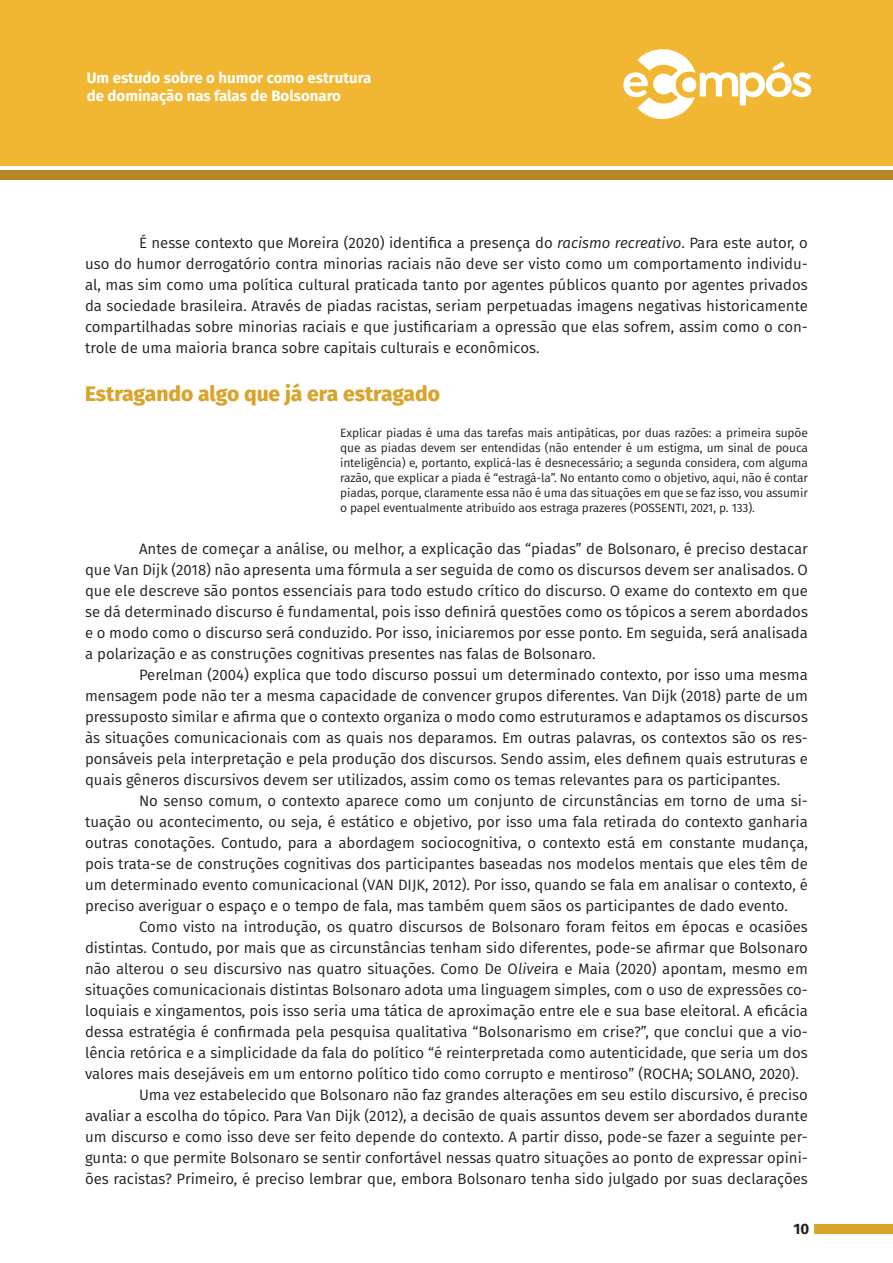
<style>
.page{position:relative;width:893px;height:1263px;background:#fff}
.page>*{position:absolute;margin:0;border:0;box-sizing:border-box;transform-origin:0 0}
.Tópico{font:800 21px "Fira Sans";color:#d9a42c}
.Texto{font:15px/21px "Fira Sans";color:#231f20;text-align:justify}
.t1{font:700 15px/18px "Fira Sans";color:#fff}
.t2{font:700 15px "Fira Sans";color:#231f20}
.Citação__3_Linhas{font:12px/15px "Fira Sans";letter-spacing:-.01em;color:#231f20;text-align:justify}
.s1{font-style:italic}
</style>
<div class="page">
<div style="left:0;top:0;width:893px;height:166px;background:#f2b732"></div>
<div style="left:0;top:170px;width:893px;height:10px;background:#b48723"></div>
<div style="left:814px;top:1224px;width:79px;height:9px;background:#d9a42c"></div>
<svg style="left:623px;top:49px;width:188px;height:70px"></svg>
<p class="t1" style="left:87px;top:68px;width:286px">Um estudo sobre o humor como estrutura de dominação nas falas de Bolsonaro</p>
<p class="Texto" style="left:85px;top:232px;width:724px;text-indent:54px">É nesse contexto que Moreira (2020) identifica a presença do <span class="s1">racismo recreativo</span>. Para este autor, o uso do humor derrogatório contra minorias raciais não deve ser visto como um comportamento individu&shy;al, mas sim como uma política cultural praticada tanto por agentes públicos quanto por agentes privados da sociedade brasileira. Através de piadas racistas, seriam perpetuadas imagens negativas historicamente compartilhadas sobre minorias raciais e que justificariam a opressão que elas sofrem, assim como o con&shy;trole de uma maioria branca sobre capitais culturais e econômicos.</p>
<p class="Tópico" style="left:85px;top:375px;width:356px">Estragando algo que já era estragado</p>
<p class="Citação__3_Linhas" style="left:340px;top:425px;width:469px">Explicar piadas é uma das tarefas mais antipáticas, por duas razões: a primeira supõe que as piadas devem ser entendidas (não entender é um estigma, um sinal de pouca inteligência) e, portanto, explicá-las é desnecessário; a segunda considera, com alguma razão, que explicar a piada é “estragá-la”. No entanto como o objetivo, aqui, não é contar piadas, porque, claramente essa não é uma das situações em que se faz isso, vou assumir o papel eventualmente atribuído aos estraga prazeres (POSSENTI, 2021, p. 133).</p>
<p class="Texto" style="left:85px;top:538px;width:724px;text-indent:54px">Antes de começar a análise, ou melhor, a explicação das “piadas” de Bolsonaro, é preciso destacar que Van Dijk (2018) não apresenta uma fórmula a ser seguida de como os discursos devem ser analisados. O que ele descreve são pontos essenciais para todo estudo crítico do discurso. O exame do contexto em que se dá determinado discurso é fundamental, pois isso definirá questões como os tópicos a serem abordados e o modo como o discurso será conduzido. Por isso, iniciaremos por esse ponto. Em seguida, será analisada a polarização e as construções cognitivas presentes nas falas de Bolsonaro.</p>
<p class="Texto" style="left:85px;top:664px;width:724px;text-indent:54px">Perelman (2004) explica que todo discurso possui um determinado contexto, por isso uma mesma mensagem pode não ter a mesma capacidade de convencer grupos diferentes. Van Dijk (2018) parte de um pressuposto similar e afirma que o contexto organiza o modo como estruturamos e adaptamos os discursos às situações comunicacionais com as quais nos deparamos. Em outras palavras, os contextos são os res&shy;ponsáveis pela interpretação e pela produção dos discursos. Sendo assim, eles definem quais estruturas e quais gêneros discursivos devem ser utilizados, assim como os temas relevantes para os participantes.</p>
<p class="Texto" style="left:85px;top:790px;width:724px;text-indent:54px">No senso comum, o contexto aparece como um conjunto de circunstâncias em torno de uma si&shy;tuação ou acontecimento, ou seja, é estático e objetivo, por isso uma fala retirada do contexto ganharia outras conotações. Contudo, para a abordagem sociocognitiva, o contexto está em constante mudança, pois trata-se de construções cognitivas dos participantes baseadas nos modelos mentais que eles têm de um determinado evento comunicacional (VAN DIJK, 2012). Por isso, quando se fala em analisar o contexto, é preciso averiguar o espaço e o tempo de fala, mas também quem sãos os participantes de dado evento.</p>
<p class="Texto" style="left:85px;top:916px;width:724px;text-indent:54px">Como visto na introdução, os quatro discursos de Bolsonaro foram feitos em épocas e ocasiões distintas. Contudo, por mais que as circunstâncias tenham sido diferentes, pode-se afirmar que Bolsonaro não alterou o seu discursivo nas quatro situações. Como De O<span class="s1">live</span>ira e Maia (2020) apontam, mesmo em situações comunicacionais distintas Bolsonaro adota uma linguagem simples, com o uso de expressões co&shy;loquiais e xingamentos, pois isso seria uma tática de aproximação entre ele e sua base eleitoral. A eficácia dessa estratégia é confirmada pela pesquisa qualitativa “Bolsonarismo em crise?”, que conclui que a vio&shy;lência retórica e a simplicidade da fala do político “é reinterpretada como autenticidade, que seria um dos valores mais desejáveis em um entorno político tido como corrupto e mentiroso” (ROCHA; SOLANO, 2020).</p>
<p class="Texto" style="left:85px;top:1084px;width:724px;text-indent:54px">Uma vez estabelecido que Bolsonaro não faz grandes alterações em seu estilo discursivo, é preciso avaliar a escolha do tópico. Para Van Dijk (2012), a decisão de quais assuntos devem ser abordados durante um discurso e como isso deve ser feito depende do contexto. A partir disso, pode-se fazer a seguinte per&shy;gunta: o que permite Bolsonaro se sentir confortável nessas quatro situações ao ponto de expressar opini&shy;ões racistas? Primeiro, é preciso lembrar que, embora Bolsonaro tenha sido julgado por suas declarações</p>
<p class="t2" style="left:793px;top:1216px;width:17px">10</p>
</div>
